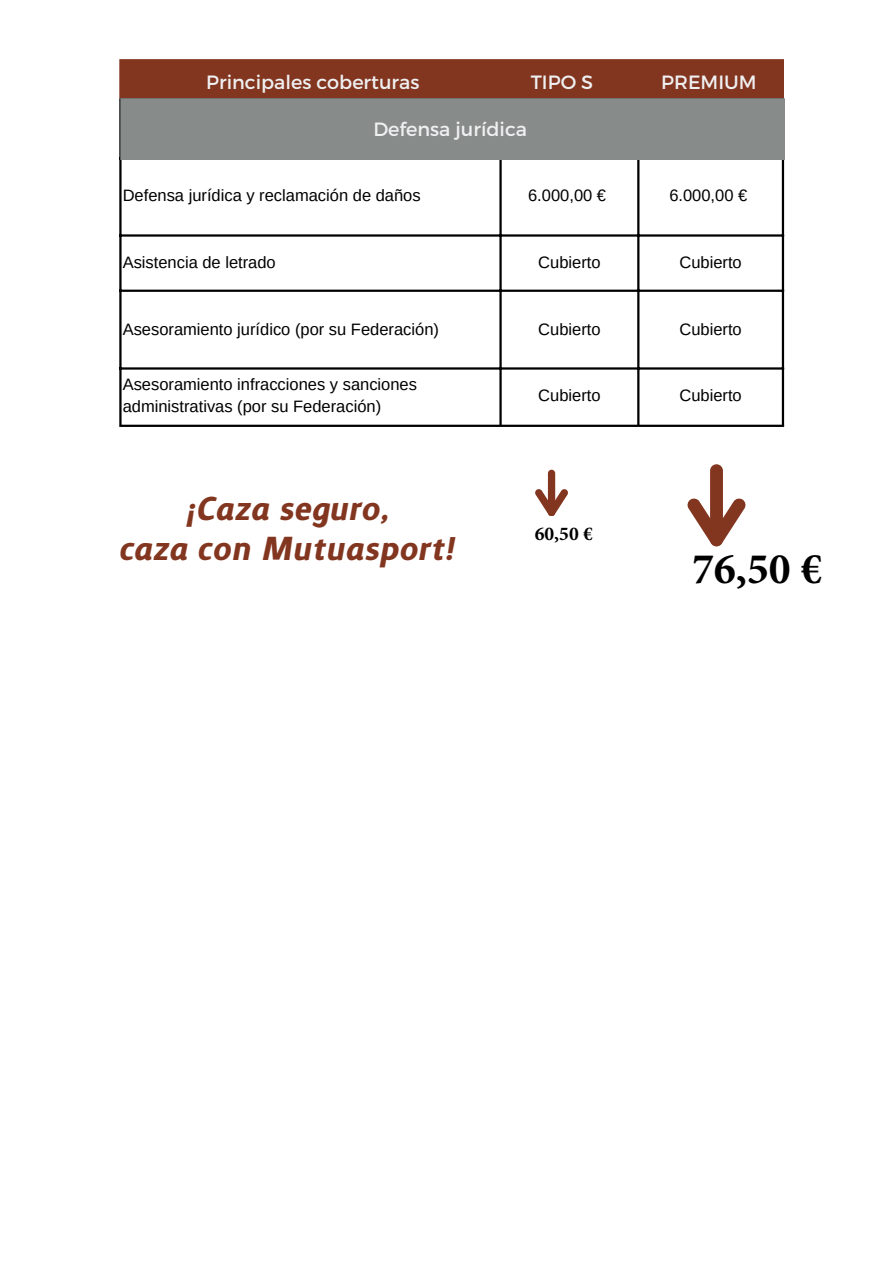
<style>
.page{position:relative;width:894px;height:1264px;background:#fff}
.page>*{position:absolute;margin:0;border:0;box-sizing:border-box;transform-origin:0 0}
.t1{font:700 43.8px "Minion Pro";color:#000}
.t2{font:italic 700 43.05px/39.3px "Surface";color:#83361f;text-align:center}
.t3{font:700 19.5px "Minion Pro";color:#000}
.t4{font:19.2px "Montserrat";color:#eff0f2}
.t5{font:16.5px/22.5px "Arimo";color:#000}
</style>
<div class="page">
<hr style="left:119px;top:100px;width:2px;height:324px;background:#000">
<hr style="left:499px;top:100px;width:2px;height:324px;background:#000">
<hr style="left:637px;top:100px;width:2px;height:324px;background:#000">
<hr style="left:781px;top:100px;width:2px;height:324px;background:#000">
<hr style="left:119px;top:234px;width:664px;height:3px;background:#000">
<hr style="left:119px;top:289px;width:664px;height:3px;background:#000">
<hr style="left:119px;top:367px;width:664px;height:2px;background:#000">
<hr style="left:119px;top:424px;width:664px;height:3px;background:#000">
<svg style="left:119px;top:59px;width:665px;height:101px;background:#856a60"></svg>
<svg style="left:535px;top:488px;width:33px;height:28px"></svg>
<div style="left:547px;top:469px;width:8px;height:47px;background:#83361f;border-radius:4px"></div>
<svg style="left:687px;top:497px;width:59px;height:49px"></svg>
<div style="left:709px;top:464px;width:13px;height:82px;background:#83361f;border-radius:6px"></div>
<p class="t4" style="left:206px;top:70px;width:215px">Principales coberturas</p>
<p class="t4" style="left:530px;top:69px;width:64px">TIPO S</p>
<p class="t4" style="left:661px;top:70px;width:97px">PREMIUM</p>
<p class="t4" style="left:373px;top:116px;width:155px">Defensa jurídica</p>
<p class="t5" style="left:123px;top:184px;width:299px">Defensa jurídica y reclamación de daños</p>
<h2 class="t5" style="left:528px;top:184px;width:79px">6.000,00 €</h2>
<h2 class="t5" style="left:669px;top:184px;width:79px">6.000,00 €</h2>
<p class="t5" style="left:123px;top:251px;width:155px">Asistencia de letrado</p>
<p class="t5" style="left:538px;top:251px;width:64px">Cubierto</p>
<p class="t5" style="left:679px;top:251px;width:64px">Cubierto</p>
<p class="t5" style="left:123px;top:318px;width:318px">Asesoramiento jurídico (por su Federación)</p>
<p class="t5" style="left:538px;top:318px;width:64px">Cubierto</p>
<p class="t5" style="left:679px;top:318px;width:64px">Cubierto</p>
<p class="t5" style="left:123px;top:373px;width:296px">Asesoramiento infracciones y sanciones administrativas (por su Federación)</p>
<p class="t5" style="left:538px;top:384px;width:64px">Cubierto</p>
<p class="t5" style="left:679px;top:384px;width:64px">Cubierto</p>
<h1 class="t2" style="left:119px;top:489px;width:337px">¡Caza seguro,<br>caza con Mutuasport!</h1>
<p class="t3" style="left:534px;top:520px;width:60px">60,50 €</p>
<h3 class="t1" style="left:691px;top:538px;width:132px">76,50 €</h3>
</div>
